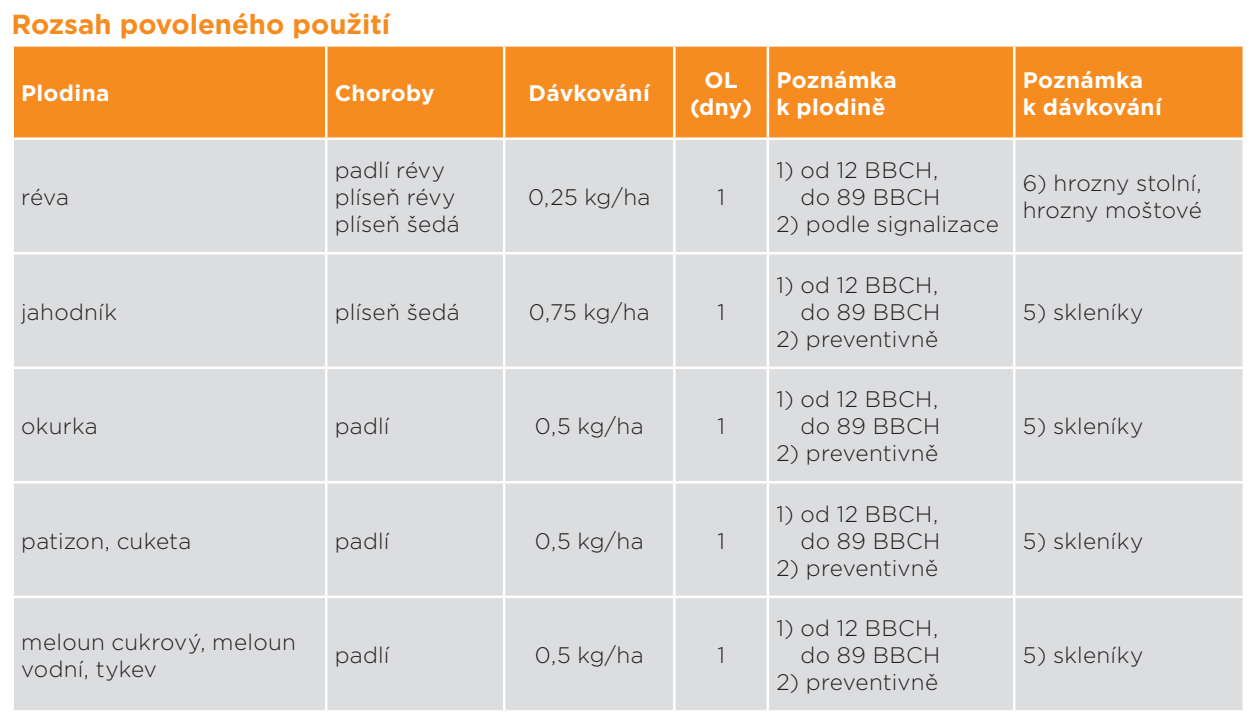
<style>
.page{position:relative;width:1258px;height:723px;background:#fff}
.page>*{position:absolute;margin:0;border:0;box-sizing:border-box;transform-origin:0 0}
.t1{font:700 27.5px "Gotham";color:#f68b1f}
.t2{font:300 22.5px/27px "Gotham";letter-spacing:.01em;color:#231f20;text-align:right}
.t3{font:700 22.5px/27px "Gotham";letter-spacing:.015em;color:#fff}
</style>
<div class="page">
<div style="left:14px;top:47px;width:1228px;height:90px;background:#f68b1f"></div>
<div style="left:14px;top:140px;width:1228px;height:570px;background:#dcdddf"></div>
<hr style="left:325px;top:47px;width:2px;height:90px;background:#fff">
<hr style="left:503px;top:47px;width:2px;height:90px;background:#fff">
<hr style="left:673px;top:47px;width:2px;height:90px;background:#fff">
<hr style="left:766px;top:47px;width:3px;height:90px;background:#fff">
<hr style="left:1013px;top:47px;width:2px;height:90px;background:#fff">
<hr style="left:325px;top:140px;width:2px;height:112px;background:#fff">
<hr style="left:503px;top:140px;width:2px;height:112px;background:#fff">
<hr style="left:673px;top:140px;width:2px;height:112px;background:#fff">
<hr style="left:766px;top:140px;width:3px;height:112px;background:#fff">
<hr style="left:1013px;top:140px;width:2px;height:112px;background:#fff">
<hr style="left:11px;top:252px;width:315px;height:2px;background:#fff">
<hr style="left:326px;top:252px;width:178px;height:2px;background:#fff">
<hr style="left:325px;top:254px;width:2px;height:112px;background:#fff">
<hr style="left:504px;top:252px;width:170px;height:2px;background:#fff">
<hr style="left:503px;top:254px;width:2px;height:112px;background:#fff">
<hr style="left:674px;top:252px;width:94px;height:2px;background:#fff">
<hr style="left:673px;top:254px;width:2px;height:112px;background:#fff">
<hr style="left:768px;top:252px;width:246px;height:2px;background:#fff">
<hr style="left:766px;top:254px;width:3px;height:112px;background:#fff">
<hr style="left:1014px;top:252px;width:231px;height:2px;background:#fff">
<hr style="left:1013px;top:254px;width:2px;height:112px;background:#fff">
<hr style="left:11px;top:366px;width:315px;height:3px;background:#fff">
<hr style="left:326px;top:366px;width:178px;height:3px;background:#fff">
<hr style="left:325px;top:369px;width:2px;height:112px;background:#fff">
<hr style="left:504px;top:366px;width:170px;height:3px;background:#fff">
<hr style="left:503px;top:369px;width:2px;height:112px;background:#fff">
<hr style="left:674px;top:366px;width:94px;height:3px;background:#fff">
<hr style="left:673px;top:369px;width:2px;height:112px;background:#fff">
<hr style="left:768px;top:366px;width:246px;height:3px;background:#fff">
<hr style="left:766px;top:369px;width:3px;height:112px;background:#fff">
<hr style="left:1014px;top:366px;width:231px;height:3px;background:#fff">
<hr style="left:1013px;top:369px;width:2px;height:112px;background:#fff">
<hr style="left:11px;top:481px;width:315px;height:2px;background:#fff">
<hr style="left:326px;top:481px;width:178px;height:2px;background:#fff">
<hr style="left:325px;top:483px;width:2px;height:113px;background:#fff">
<hr style="left:504px;top:481px;width:170px;height:2px;background:#fff">
<hr style="left:503px;top:483px;width:2px;height:113px;background:#fff">
<hr style="left:674px;top:481px;width:94px;height:2px;background:#fff">
<hr style="left:673px;top:483px;width:2px;height:113px;background:#fff">
<hr style="left:768px;top:481px;width:246px;height:2px;background:#fff">
<hr style="left:766px;top:483px;width:3px;height:113px;background:#fff">
<hr style="left:1014px;top:481px;width:231px;height:2px;background:#fff">
<hr style="left:1013px;top:483px;width:2px;height:113px;background:#fff">
<hr style="left:11px;top:596px;width:315px;height:2px;background:#fff">
<hr style="left:326px;top:596px;width:178px;height:2px;background:#fff">
<hr style="left:325px;top:598px;width:2px;height:112px;background:#fff">
<hr style="left:504px;top:596px;width:170px;height:2px;background:#fff">
<hr style="left:503px;top:598px;width:2px;height:112px;background:#fff">
<hr style="left:674px;top:596px;width:94px;height:2px;background:#fff">
<hr style="left:673px;top:598px;width:2px;height:112px;background:#fff">
<hr style="left:768px;top:596px;width:246px;height:2px;background:#fff">
<hr style="left:766px;top:598px;width:3px;height:112px;background:#fff">
<hr style="left:1014px;top:596px;width:231px;height:2px;background:#fff">
<hr style="left:1013px;top:598px;width:2px;height:112px;background:#fff">
<p class="t1" style="left:11px;top:6px;width:380px">Rozsah povoleného použití</p>
<p class="t3" style="left:21px;top:79px;width:90px">Plodina</p>
<p class="t3" style="left:335px;top:79px;width:101px">Choroby</p>
<p class="t3" style="left:528px;top:79px;width:123px">Dávkování</p>
<p class="t3" style="left:690px;top:66px;width:63px;text-align:center">OL (dny)</p>
<p class="t3" style="left:776px;top:66px;width:122px">Poznámka k plodině</p>
<p class="t3" style="left:1022px;top:66px;width:140px">Poznámka k dávkování</p>
<p class="t2" style="left:21px;top:183px;width:49px">réva</p>
<p class="t2" style="left:335px;top:156px;width:126px;text-align:left">padlí révy plíseň révy plíseň šedá</p>
<p class="t2" style="left:528px;top:183px;width:124px">0,25 kg/ha</p>
<p class="t2" style="left:717px;top:183px;width:9px">1</p>
<p class="t2" style="left:21px;top:297px;width:97px">jahodník</p>
<p class="t2" style="left:335px;top:297px;width:126px">plíseň šedá</p>
<p class="t2" style="left:529px;top:297px;width:122px">0,75 kg/ha</p>
<p class="t2" style="left:717px;top:297px;width:9px">1</p>
<p class="t2" style="left:21px;top:412px;width:78px">okurka</p>
<p class="t2" style="left:335px;top:412px;width:56px">padlí</p>
<p class="t2" style="left:535px;top:412px;width:110px">0,5 kg/ha</p>
<p class="t2" style="left:717px;top:412px;width:9px">1</p>
<p class="t2" style="left:21px;top:526px;width:172px">patizon, cuketa</p>
<p class="t2" style="left:335px;top:526px;width:56px">padlí</p>
<p class="t2" style="left:535px;top:526px;width:110px">0,5 kg/ha</p>
<p class="t2" style="left:717px;top:526px;width:9px">1</p>
<p class="t2" style="left:21px;top:627px;width:276px;text-align:left">meloun cukrový, meloun vodní, tykev</p>
<p class="t2" style="left:335px;top:641px;width:56px">padlí</p>
<p class="t2" style="left:535px;top:641px;width:110px">0,5 kg/ha</p>
<p class="t2" style="left:717px;top:641px;width:9px">1</p>
<p class="t2" style="left:776px;top:156px;width:165px">1) od 12 BBCH, do 89 BBCH</p>
<p class="t2" style="left:776px;top:210px;width:224px">2) podle signalizace</p>
<p class="t2" style="left:776px;top:270px;width:165px">1) od 12 BBCH, do 89 BBCH</p>
<p class="t2" style="left:776px;top:324px;width:163px">2) preventivně</p>
<p class="t2" style="left:776px;top:385px;width:165px">1) od 12 BBCH, do 89 BBCH</p>
<p class="t2" style="left:776px;top:439px;width:163px">2) preventivně</p>
<p class="t2" style="left:776px;top:499px;width:165px">1) od 12 BBCH, do 89 BBCH</p>
<p class="t2" style="left:776px;top:553px;width:163px">2) preventivně</p>
<p class="t2" style="left:776px;top:614px;width:165px">1) od 12 BBCH, do 89 BBCH</p>
<p class="t2" style="left:776px;top:668px;width:163px">2) preventivně</p>
<p class="t2" style="left:1022px;top:169px;width:180px;text-align:left">6) hrozny stolní, hrozny moštové</p>
<p class="t2" style="left:1022px;top:297px;width:122px">5) skleníky</p>
<p class="t2" style="left:1022px;top:412px;width:122px">5) skleníky</p>
<p class="t2" style="left:1022px;top:526px;width:122px">5) skleníky</p>
<p class="t2" style="left:1022px;top:641px;width:122px">5) skleníky</p>
</div>
